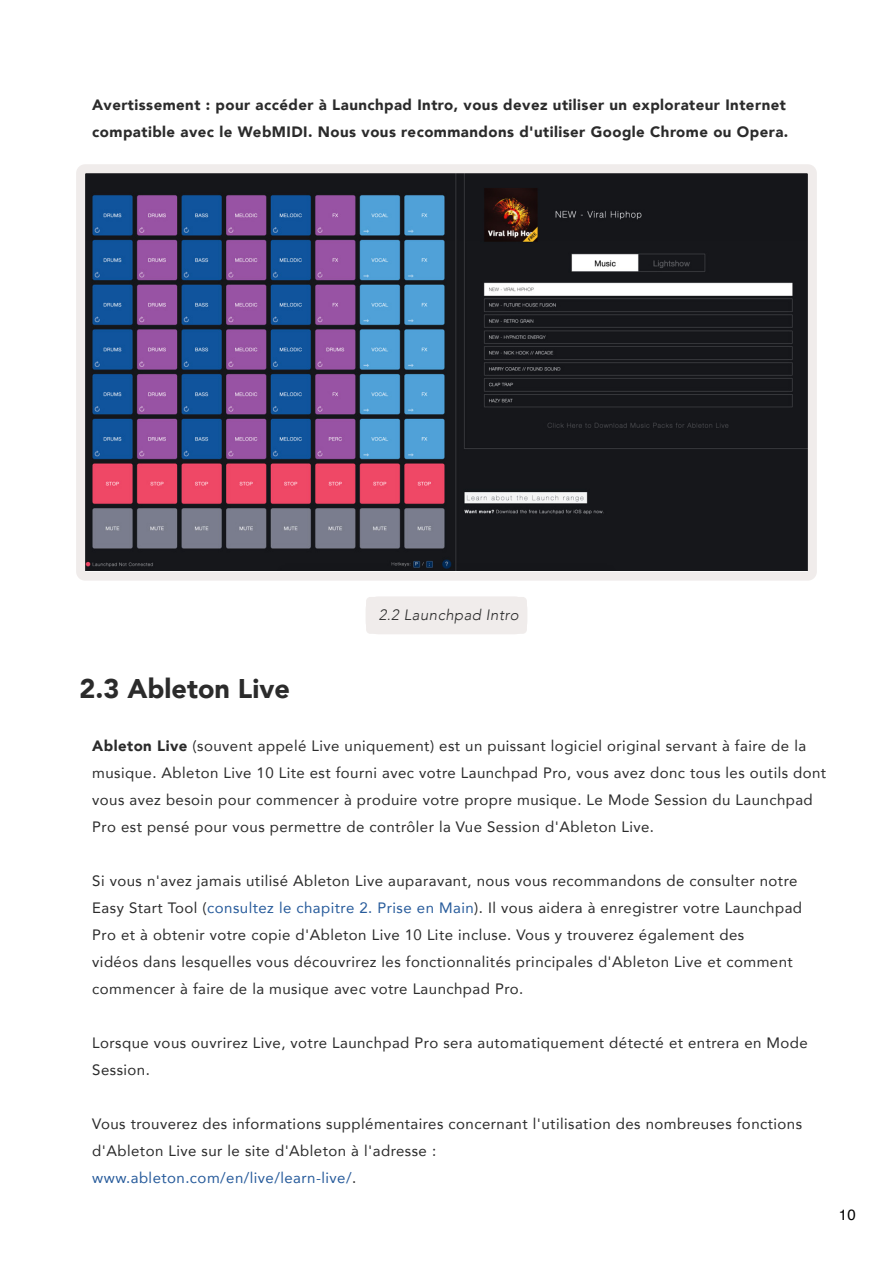
<style>
.page{position:relative;width:893px;height:1263px;background:#fff}
.page>*{position:absolute;margin:0;border:0;box-sizing:border-box;transform-origin:0 0}
.t1{font:900 27px "Avenir";color:#2b2b2b}
.t2{font:15px/27px "Avenir";letter-spacing:.03em;color:#2b2b2b}
.t3{font:900 15px/27px "Avenir";letter-spacing:.03em;color:#2b2b2b}
.t4{font:italic 300 15px "Avenir";letter-spacing:.03em;color:#2b2b2b}
.t5{font:15px "Helvetica";color:#000}
.s1{font-weight:900}
.s2{color:#275b9b}
</style>
<div class="page">
<div style="left:366px;top:596px;width:161px;height:38px;border:18px solid #f0eceb;border-radius:4px"></div>
<img style="left:86px;top:174px;width:721px;height:396px">
<div style="left:76px;top:164px;width:741px;height:417px;border:9px solid #f0eceb;border-radius:4px"></div>
<p class="t3" style="left:92px;top:91px;width:697px">Avertissement : pour accéder à Launchpad Intro, vous devez utiliser un explorateur Internet compatible avec le WebMIDI. Nous vous recommandons d'utiliser Google Chrome ou Opera.</p>
<p class="t4" style="left:379px;top:606px;width:141px">2.2 Launchpad Intro</p>
<h1 class="t1" style="left:80px;top:666px;width:212px">2.3 Ableton Live</h1>
<p class="t2" style="left:92px;top:732px;width:735px"><span class="s1">Ableton Live</span> (souvent appelé Live uniquement) est un puissant logiciel original servant à faire de la musique. Ableton Live 10 Lite est fourni avec votre Launchpad Pro, vous avez donc tous les outils dont vous avez besoin pour commencer à produire votre propre musique. Le Mode Session du Launchpad Pro est pensé pour vous permettre de contrôler la Vue Session d'Ableton Live.</p>
<p class="t2" style="left:92px;top:867px;width:711px">Si vous n'avez jamais utilisé Ableton Live auparavant, nous vous recommandons de consulter notre Easy Start Tool (<span class="s2">consultez le chapitre 2. Prise en Main</span>). Il vous aidera à enregistrer votre Launchpad Pro et à obtenir votre copie d'Ableton Live 10 Lite incluse. Vous y trouverez également des<br>vidéos dans lesquelles vous découvrirez les fonctionnalités principales d'Ableton Live et comment commencer à faire de la musique avec votre Launchpad Pro.</p>
<p class="t2" style="left:92px;top:1029px;width:717px">Lorsque vous ouvrirez Live, votre Launchpad Pro sera automatiquement détecté et entrera en Mode<br>Session.</p>
<p class="t2" style="left:92px;top:1110px;width:711px">Vous trouverez des informations supplémentaires concernant l'utilisation des nombreuses fonctions d'Ableton Live sur le site d'Ableton à l'adresse :<br><span class="s2">www.ableton.com/en/live/learn-live/</span>.</p>
<p class="t5" style="left:839px;top:1203px;width:18px">10</p>
</div>
